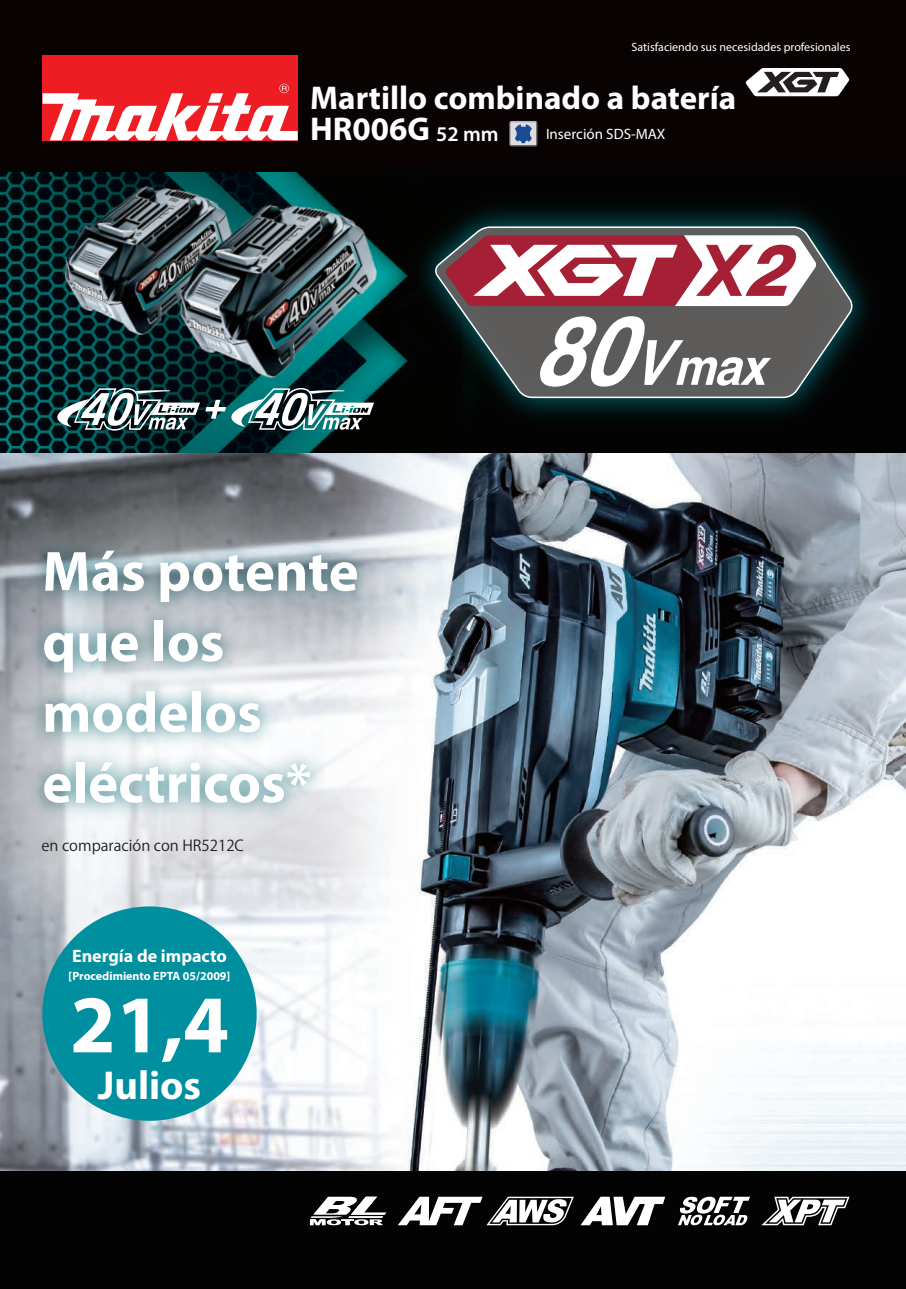
<style>
.page{position:relative;width:906px;height:1289px;background:#fff}
.page>*{position:absolute;margin:0;border:0;box-sizing:border-box;transform-origin:0 0}
.t1{font:700 82.5px "Myriad Pro";color:#fff}
.t2{font:700 57px/70.5px "Myriad Pro";color:#fff}
.t3{font:700 40.5px "Myriad Pro";color:#fff}
.t4{font:700 33px "Myriad Pro";color:#fff}
.t5{font:700 18px "Myriad Pro";color:#fff}
.t6{font:15px "Koz Go Pro";color:#231f20}
.t7{font:15px "Myriad Pro";color:#fff}
.t8{font:12px "Myriad Pro";color:#fff}
.t9{font:700 12px "Myriad Pro";color:#fff}
.s1{font-weight:600;font-size:21px}
</style>
<div class="page">
<img style="left:0;top:452px;width:906px;height:719px">
<svg style="left:0;top:467px;width:449px;height:533px"></svg>
<svg style="left:0;top:172px;width:906px;height:280px;background:#011718"></svg>
<div style="left:0;top:0;width:906px;height:172px;background:#080302"></div>
<svg style="left:745px;top:68px;width:104px;height:28px;background:#999898"></svg>
<div style="left:43px;top:55px;width:255px;height:85px;background:#ee1d23"></div>
<svg style="left:43px;top:84px;width:255px;height:56px"></svg>
<div style="left:0;top:1171px;width:906px;height:117px;background:#030303"></div>
<svg style="left:678px;top:1196px;width:72px;height:29px"></svg>
<svg style="left:761px;top:1196px;width:88px;height:29px"></svg>
<svg style="left:580px;top:1196px;width:85px;height:29px"></svg>
<svg style="left:310px;top:1196px;width:76px;height:29px"></svg>
<svg style="left:398px;top:1196px;width:176px;height:29px"></svg>
<img style="left:17px;top:517px;width:434px;height:383px">
<div style="left:42px;top:906px;width:215px;height:214px;background:#008f9e;border-radius:50%"></div>
<svg style="left:509px;top:121px;width:28px;height:25px"></svg>
<svg style="left:57px;top:388px;width:317px;height:42px"></svg>
<img style="left:41px;top:172px;width:114px;height:198px">
<img style="left:155px;top:172px;width:243px;height:241px">
<img style="left:396px;top:188px;width:495px;height:248px">
<svg style="left:433px;top:226px;width:421px;height:173px;background:#414848"></svg>
<svg style="left:539px;top:316px;width:232px;height:70px"></svg>
<svg style="left:445px;top:235px;width:371px;height:71px"></svg>
<p class="t8" style="left:631px;top:40px;width:220px">Satisfaciendo sus necesidades profesionales</p>
<h3 class="t4" style="left:310px;top:77px;width:427px">Martillo combinado a batería</h3>
<h3 class="t4" style="left:310px;top:108px;width:190px">HR006G <span class="s1">52 mm</span></h3>
<p class="t7" style="left:546px;top:124px;width:121px">Inserción SDS-MAX</p>
<h2 class="t2" style="left:42px;top:534px;width:318px">Más potente que los modelos eléctricos*</h2>
<p class="t6" style="left:41px;top:836px;width:204px">en comparación con HR5212C</p>
<h3 class="t5" style="left:72px;top:943px;width:156px">Energía de impacto</h3>
<p class="t9" style="left:69px;top:968px;width:163px">[Procedimiento EPTA 05/2009]</p>
<h1 class="t1" style="left:70px;top:970px;width:160px">21,4</h1>
<h3 class="t3" style="left:98px;top:1058px;width:105px">Julios</h3>
</div>
